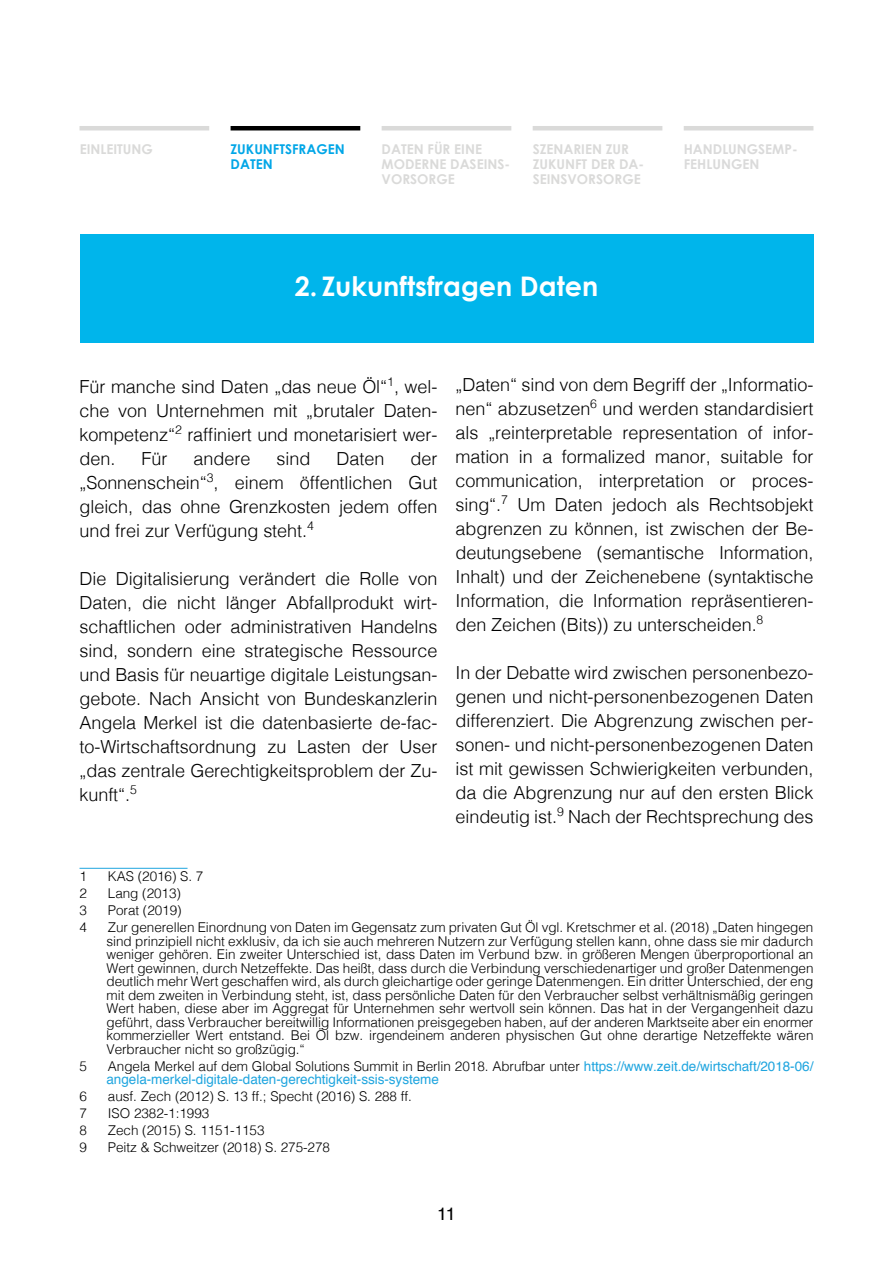
<style>
.page{position:relative;width:893px;height:1263px;background:#fff}
.page>*{position:absolute;margin:0;border:0;box-sizing:border-box;transform-origin:0 0}
.t1{font:700 27px "Century Gothic";color:#fff}
.Fließtext{font:300 18px/24px "Helvetica";letter-spacing:-.005em;color:#000;text-align:justify}
.Seitenzahl{font:18px "Helvetica";color:#000}
.Fußnote{font:300 13.5px/13.5px "Helvetica";letter-spacing:-.005em;color:#000;text-align:justify}
.Fußnote-2{font:13.5px/13.5px "Helvetica";letter-spacing:-.005em;color:#1fa5df}
.t2{font:700 13.5px/15px "Century Gothic";color:#dadad9}
.t3{font:700 13.5px/15px "Century Gothic";color:#dadada}
.t4{font:700 13.5px/15px "Century Gothic";color:#00a6e7}
.s1{font-weight:300;color:#000}
</style>
<div class="page">
<hr style="left:80px;top:126px;width:129px;height:4px;background:#dadad9">
<hr style="left:684px;top:126px;width:129px;height:4px;background:#dadad9">
<hr style="left:533px;top:126px;width:129px;height:4px;background:#dadad9">
<hr style="left:382px;top:126px;width:129px;height:4px;background:#dadad9">
<hr style="left:231px;top:126px;width:129px;height:4px;background:#000">
<div style="left:80px;top:234px;width:733px;height:108px;background:#00b5eb"></div>
<hr style="left:80px;top:868px;width:108px;height:1px;background:#1fa5df">
<p class="t2" style="left:382px;top:141px;width:130px">DATEN FÜR EINE<br>MODERNE DASEINS-<br>VORSORGE</p>
<p class="t2" style="left:80px;top:141px;width:75px">EINLEITUNG</p>
<p class="t2" style="left:533px;top:141px;width:113px">SZENARIEN ZUR<br>ZUKUNFT DER DA-<br>SEINSVORSORGE</p>
<p class="t4" style="left:231px;top:141px;width:116px">ZUKUNFTSFRAGEN<br>DATEN</p>
<p class="t3" style="left:684px;top:141px;width:115px">HANDLUNGSEMP-<br>FEHLUNGEN</p>
<p class="t1" style="left:295px;top:265px;width:305px">2. Zukunftsfragen Daten</p>
<p class="Fließtext" style="left:80px;top:373px;width:359px">Für manche sind Daten „das neue Öl“<sup>1</sup>, wel&shy;che von Unternehmen mit „brutaler Daten&shy;kompetenz“<sup>2</sup> raffiniert und monetarisiert wer&shy;den.</p>
<p class="Fließtext" style="left:80px;top:445px;width:359px;text-indent:331px">der „Sonnenschein“<sup>3</sup>, einem öffentlichen Gut gleich, das ohne Grenzkosten jedem offen und frei zur Verfügung steht.<sup>4</sup></p>
<p class="Fließtext" style="left:80px;top:565px;width:359px">Die Digitalisierung verändert die Rolle von Daten, die nicht länger Abfallprodukt wirt&shy;schaftlichen oder administrativen Handelns sind, sondern eine strategische Ressource und Basis für neuartige digitale Leistungsan&shy;gebote. Nach Ansicht von Bundeskanzlerin Angela Merkel ist die datenbasierte de-fac&shy;to-Wirtschaftsordnung zu Lasten der User „das zentrale Gerechtigkeitsproblem der Zu&shy;kunft“.<sup>5</sup></p>
<p class="Fließtext" style="left:142px;top:445px;width:27px">Für</p>
<p class="Fließtext" style="left:194px;top:445px;width:58px">andere</p>
<p class="Fließtext" style="left:277px;top:445px;width:35px">sind</p>
<p class="Fließtext" style="left:337px;top:445px;width:49px">Daten</p>
<p class="Fließtext" style="left:455px;top:371px;width:359px">„Daten“ sind von dem Begriff der „Informatio&shy;nen“ abzusetzen<sup>6</sup> und werden standardisiert als „reinterpretable representation of infor&shy;mation in a formalized manor, suitable for communication, interpretation or proces&shy;sing“.<sup>7</sup> Um Daten jedoch als Rechtsobjekt abgrenzen zu können, ist zwischen der Be&shy;deutungsebene (semantische Information, Inhalt) und der Zeichenebene (syntaktische Information, die Information repräsentieren&shy;den Zeichen (Bits)) zu unterscheiden.<sup>8</sup></p>
<p class="Fließtext" style="left:455px;top:659px;width:359px">In der Debatte wird zwischen personenbezo&shy;genen und nicht-personenbezogenen Daten differenziert. Die Abgrenzung zwischen per&shy;sonen- und nicht-personenbezogenen Daten ist mit gewissen Schwierigkeiten verbunden, da die Abgrenzung nur auf den ersten Blick eindeutig ist.<sup>9</sup> Nach der Rechtsprechung des</p>
<p class="Fußnote" style="left:80px;top:868px;width:9px">1</p>
<p class="Fußnote" style="left:108px;top:868px;width:97px">KAS (2016) S. 7</p>
<p class="Fußnote" style="left:80px;top:885px;width:9px">2</p>
<p class="Fußnote" style="left:108px;top:885px;width:75px">Lang (2013)</p>
<p class="Fußnote" style="left:80px;top:902px;width:9px">3</p>
<p class="Fußnote" style="left:108px;top:902px;width:75px">Porat (2019)</p>
<p class="Fußnote" style="left:80px;top:919px;width:9px">4</p>
<p class="Fußnote" style="left:107px;top:919px;width:708px">Zur generellen Einordnung von Daten im Gegensatz zum privaten Gut Öl vgl. Kretschmer et al. (2018) „Daten hingegen sind prinzipiell nicht exklusiv, da ich sie auch mehreren Nutzern zur Verfügung stellen kann, ohne dass sie mir dadurch weniger gehören. Ein zweiter Unterschied ist, dass Daten im Verbund bzw. in größeren Mengen überproportional an Wert gewinnen, durch Netzeffekte. Das heißt, dass durch die Verbindung verschiedenartiger und großer Datenmengen deutlich mehr Wert geschaffen wird, als durch gleichartige oder geringe Datenmengen. Ein dritter Unterschied, der eng mit dem zweiten in Verbindung steht, ist, dass persönliche Daten für den Verbraucher selbst verhältnismäßig geringen Wert haben, diese aber im Aggregat für Unternehmen sehr wertvoll sein können. Das hat in der Vergangenheit dazu geführt, dass Verbraucher bereitwillig Informationen preisgegeben haben, auf der anderen Marktseite aber ein enormer kommerzieller Wert entstand. Bei Öl bzw. irgendeinem anderen physischen Gut ohne derartige Netzeffekte wären Verbraucher nicht so großzügig.“</p>
<p class="Fußnote" style="left:80px;top:1058px;width:9px">5</p>
<p class="Fußnote-2" style="left:107px;top:1059px;width:708px"><span class="s1">Angela Merkel auf dem Global Solutions Summit in Berlin 2018. Abrufbar unter</span> https://www.zeit.de/wirtschaft/2018-06/ angela-merkel-digitale-daten-gerechtigkeit-ssis-systeme</p>
<p class="Fußnote" style="left:80px;top:1088px;width:9px">6</p>
<p class="Fußnote" style="left:108px;top:1088px;width:306px">ausf. Zech (2012) S. 13 ff.; Specht (2016) S. 288 ff.</p>
<p class="Fußnote" style="left:80px;top:1105px;width:9px">7</p>
<p class="Fußnote" style="left:108px;top:1105px;width:103px">ISO 2382-1:1993</p>
<p class="Fußnote" style="left:80px;top:1122px;width:9px">8</p>
<p class="Fußnote" style="left:108px;top:1122px;width:158px">Zech (2015) S. 1151-1153</p>
<p class="Fußnote" style="left:80px;top:1140px;width:9px">9</p>
<p class="Fußnote" style="left:108px;top:1140px;width:224px">Peitz &amp; Schweitzer (2018) S. 275-278</p>
<p class="Seitenzahl" style="left:437px;top:1199px;width:20px">11</p>
</div>
